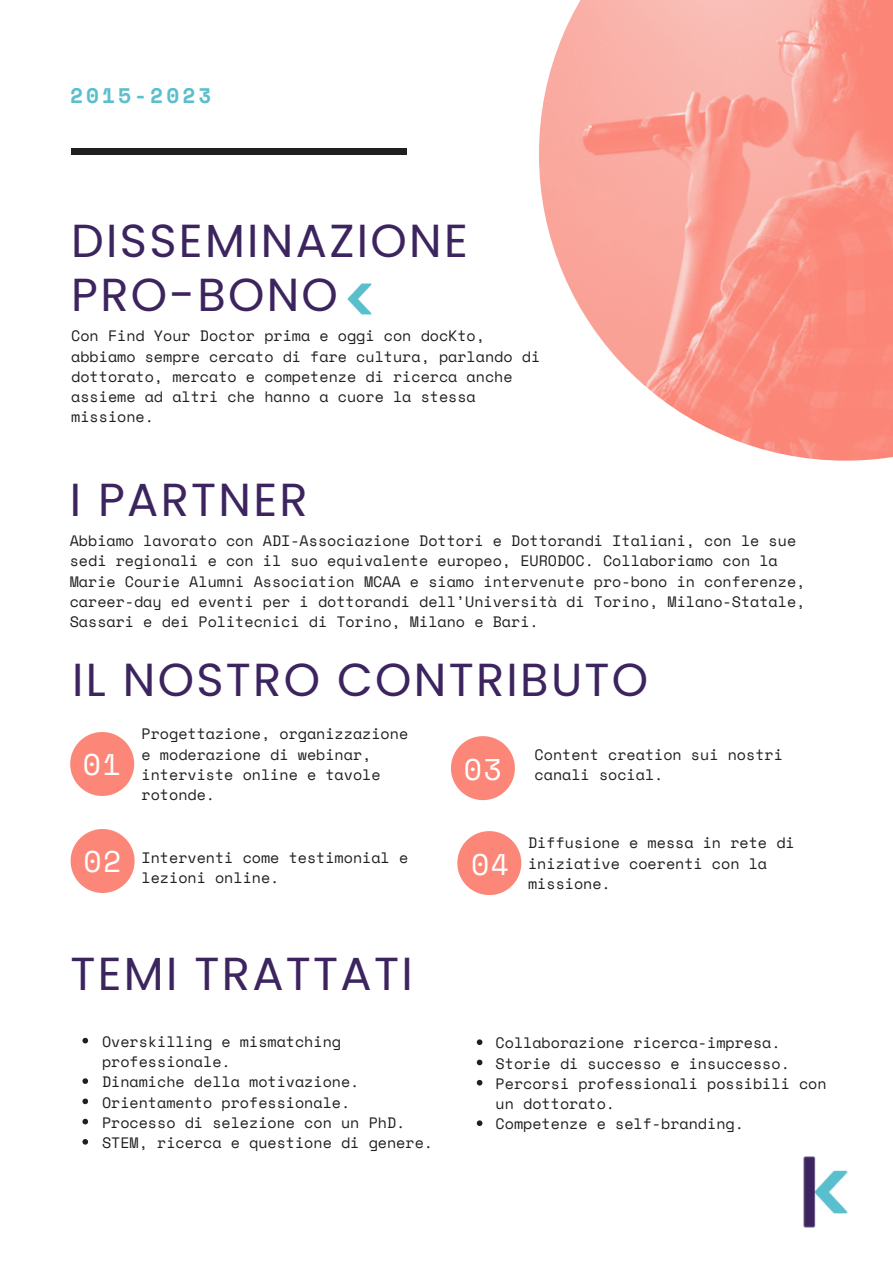
<style>
.page{position:relative;width:893px;height:1264px;background:#fff}
.page>*{position:absolute;margin:0;border:0;box-sizing:border-box;transform-origin:0 0}
.t1{font:46.35px/54px "Poppins";letter-spacing:.05em;color:#3c245f}
.t2{font:29.7px "Space Mono";letter-spacing:.05em;color:#fff}
.t3{font:700 21px "Space Mono";letter-spacing:.15em;color:#5abfcd}
.t4{font:15px/20.2px "Space Mono";color:#1f1f1f}
</style>
<div class="page">
<img style="left:539px;top:0;width:353px;height:460px">
<div style="left:71px;top:148px;width:335px;height:6px;background:#1f1f1f"></div>
<svg style="left:70px;top:732px;width:64px;height:64px"></svg>
<svg style="left:457px;top:831px;width:64px;height:64px"></svg>
<svg style="left:451px;top:736px;width:64px;height:64px"></svg>
<svg style="left:71px;top:829px;width:64px;height:64px"></svg>
<svg style="left:477px;top:1039px;width:5px;height:6px"></svg>
<svg style="left:477px;top:1059px;width:5px;height:6px"></svg>
<svg style="left:477px;top:1079px;width:5px;height:6px"></svg>
<svg style="left:477px;top:1120px;width:5px;height:5px"></svg>
<img style="left:803px;top:1156px;width:45px;height:72px">
<svg style="left:82px;top:1037px;width:6px;height:6px"></svg>
<svg style="left:82px;top:1078px;width:6px;height:5px"></svg>
<svg style="left:82px;top:1098px;width:6px;height:6px"></svg>
<svg style="left:82px;top:1118px;width:6px;height:6px"></svg>
<svg style="left:82px;top:1139px;width:6px;height:5px"></svg>
<img style="left:347px;top:283px;width:25px;height:32px">
<p class="t3" style="left:70px;top:79px;width:142px">2015-2023</p>
<p class="t1" style="left:71px;top:214px;width:398px">DISSEMINAZIONE<br>PRO-BONO</p>
<p class="t4" style="left:71px;top:325px;width:470px">Con Find Your Doctor prima e oggi con docKto, abbiamo sempre cercato di fare cultura, parlando di dottorato, mercato e competenze di ricerca anche assieme ad altri che hanno a cuore la stessa missione.</p>
<p class="t1" style="left:70px;top:472px;width:239px">I PARTNER</p>
<p class="t4" style="left:70px;top:530px;width:737px">Abbiamo lavorato con ADI-Associazione Dottori e Dottorandi Italiani, con le sue sedi regionali e con il suo equivalente europeo, EURODOC. Collaboriamo con la Marie Courie Alumni Association MCAA e siamo intervenute pro-bono in conferenze, career-day ed eventi per i dottorandi dell’Università di Torino, Milano-Statale, Sassari e dei Politecnici di Torino, Milano e Bari.</p>
<p class="t1" style="left:72px;top:653px;width:577px">IL NOSTRO CONTRIBUTO</p>
<p class="t2" style="left:83px;top:742px;width:39px">01</p>
<p class="t2" style="left:83px;top:839px;width:39px">02</p>
<p class="t4" style="left:141px;top:723px;width:268px">Progettazione, organizzazione e moderazione di webinar, interviste online e tavole rotonde.</p>
<p class="t4" style="left:141px;top:847px;width:268px">Interventi come testimonial e lezioni online.</p>
<p class="t1" style="left:70px;top:947px;width:344px">TEMI TRATTATI</p>
<p class="t4" style="left:102px;top:1030px;width:240px">Overskilling e mismatching professionale.</p>
<p class="t4" style="left:102px;top:1071px;width:259px">Dinamiche della motivazione.</p>
<p class="t4" style="left:102px;top:1091px;width:250px">Orientamento professionale.</p>
<p class="t4" style="left:102px;top:1111px;width:305px">Processo di selezione con un PhD.</p>
<p class="t4" style="left:102px;top:1132px;width:332px">STEM, ricerca e questione di genere.</p>
<p class="t2" style="left:463px;top:746px;width:39px">03</p>
<p class="t4" style="left:534px;top:744px;width:250px">Content creation sui nostri canali social.</p>
<p class="t2" style="left:471px;top:841px;width:39px">04</p>
<p class="t4" style="left:528px;top:832px;width:268px">Diffusione e messa in rete di iniziative coerenti con la missione.</p>
<p class="t4" style="left:495px;top:1032px;width:286px">Collaborazione ricerca-impresa.</p>
<p class="t4" style="left:495px;top:1052px;width:296px">Storie di successo e insuccesso.</p>
<p class="t4" style="left:495px;top:1073px;width:332px">Percorsi professionali possibili con un dottorato.</p>
<p class="t4" style="left:495px;top:1113px;width:250px">Competenze e self-branding.</p>
</div>
